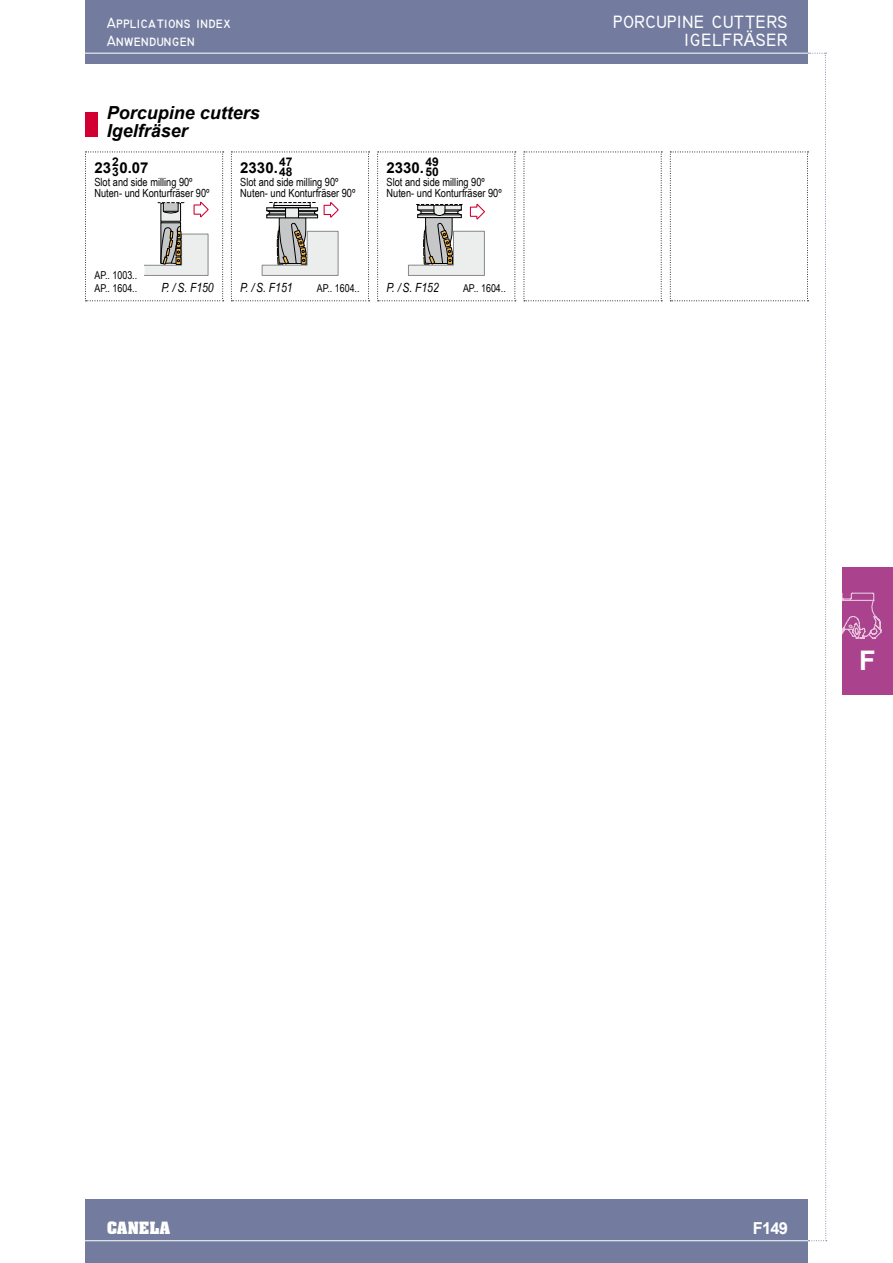
<style>
.page{position:relative;width:893px;height:1263px;background:#fff}
.page>*{position:absolute;margin:0;border:0;box-sizing:border-box;transform-origin:0 0}
.t1{font:700 27px "Arial";color:#fff}
.t2{font:700 18px "Technic";color:#fff}
.t3{font:italic 700 18px "Arial";color:#000}
.t4{font:700 16.5px "Aachen BT";color:#fff}
.t5{font:700 16.5px "Arial";color:#fff}
.t6{font:700 15px "Technic";color:#fff}
.t7{font:700 15px "Arial";color:#000}
.t8{font:italic 12.6px "Arial Narrow";color:#000}
.t9{font:700 12px/10.5px "Arial";color:#000}
.t10{font:11.25px "Arial Narrow";color:#000}
.t11{font:10.8px/13px "Arial Narrow";color:#000}
.s1{font-family:"Arial";font-weight:400}
</style>
<div class="page">
<div style="left:85px;top:0;width:723px;height:64px;background:#737c9f"></div>
<hr style="left:85px;top:53px;width:723px;height:1px;background:#fff">
<div style="left:85px;top:1199px;width:723px;height:64px;background:#737c9f"></div>
<hr style="left:85px;top:1240px;width:723px;height:1px;background:#fff">
<div style="left:85px;top:112px;width:13px;height:25px;background:#d20032"></div>
<svg style="left:524px;top:152px;width:138px;height:149px"></svg>
<svg style="left:670px;top:53px;width:157px;height:1188px"></svg>
<svg style="left:231px;top:152px;width:139px;height:149px"></svg>
<svg style="left:377px;top:152px;width:139px;height:149px"></svg>
<svg style="left:85px;top:152px;width:139px;height:149px"></svg>
<div style="left:842px;top:568px;width:51px;height:127px;background:#ab428e"></div>
<svg style="left:842px;top:592px;width:40px;height:47px"></svg>
<h3 class="t6" style="left:107px;top:15px;width:125px">Applications index</h3>
<h2 class="t2" style="left:613px;top:12px;width:177px">PORCUPINE CUTTERS</h2>
<h3 class="t6" style="left:107px;top:33px;width:90px">Anwendungen</h3>
<h2 class="t2" style="left:684px;top:30px;width:105px">IGELFR<span class="s1">Ä</span>SER</h2>
<h2 class="t3" style="left:107px;top:101px;width:155px">Porcupine cutters</h2>
<h2 class="t3" style="left:107px;top:119px;width:83px">Igelfräser</h2>
<p class="t9" style="left:112px;top:157px;width:8px">2<br>3</p>
<p class="t9" style="left:425px;top:157px;width:15px">49<br>50</p>
<p class="t9" style="left:279px;top:157px;width:15px">47<br>48</p>
<h3 class="t7" style="left:94px;top:157px;width:56px">23 0.07</h3>
<h3 class="t7" style="left:240px;top:157px;width:39px">2330.</h3>
<h3 class="t7" style="left:387px;top:157px;width:39px">2330.</h3>
<p class="t10" style="left:94px;top:174px;width:100px">Slot and side milling 90º</p>
<p class="t10" style="left:240px;top:174px;width:100px">Slot and side milling 90º</p>
<p class="t10" style="left:387px;top:174px;width:100px">Slot and side milling 90º</p>
<p class="t10" style="left:94px;top:184px;width:117px">Nuten- und Konturfräser 90º</p>
<p class="t10" style="left:240px;top:184px;width:117px">Nuten- und Konturfräser 90º</p>
<p class="t10" style="left:387px;top:184px;width:117px">Nuten- und Konturfräser 90º</p>
<p class="t11" style="left:94px;top:268px;width:44px">AP.. 1003..<br>AP.. 1604..</p>
<p class="t8" style="left:161px;top:279px;width:54px">P. / S. F150</p>
<p class="t8" style="left:240px;top:279px;width:54px">P. / S. F151</p>
<p class="t8" style="left:387px;top:279px;width:54px">P. / S. F152</p>
<p class="t11" style="left:317px;top:281px;width:44px">AP.. 1604..</p>
<p class="t11" style="left:463px;top:281px;width:44px">AP.. 1604..</p>
<h1 class="t1" style="left:859px;top:642px;width:18px">F</h1>
<h3 class="t4" style="left:107px;top:1217px;width:65px">CANELA</h3>
<h3 class="t5" style="left:753px;top:1217px;width:37px">F149</h3>
</div>
